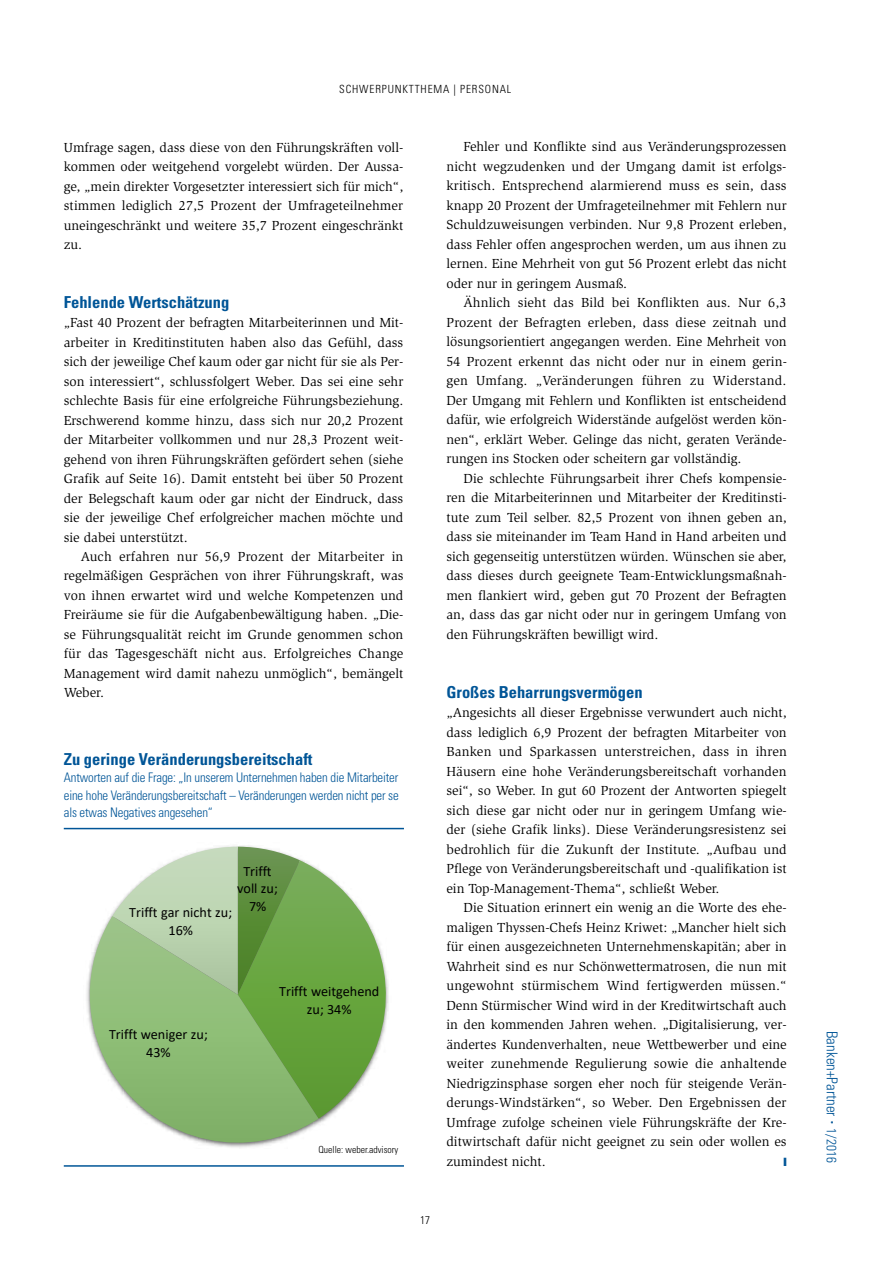
<style>
.page{position:relative;width:893px;height:1263px;background:#fff}
.page>*{position:absolute;margin:0;border:0;box-sizing:border-box;transform-origin:0 0}
.t1{font:700 condensed 16.5px "Univers LT Std";color:#005597}
.t2{font:300 condensed 15px "Univers LT Std";color:#005597}
.t3{font:14.25px/17.4px "Calibri";color:#000;text-align:center}
.t4{font:13.5px/19.5px "Slimbach Std";color:#000;text-align:justify}
.t5{font:300 condensed 13.2px/17.2px "Univers LT Std";letter-spacing:-.01em;color:#005597;text-align:justify}
.t6{font:300 condensed 11.25px "Univers LT Std";letter-spacing:.075em;color:#000}
.t7{font:300 condensed 9.75px "Univers LT Std";color:#000}
.s1{font-family:"Arial Rounded MT Bold";font-weight:400;font-stretch:normal}
.s2{font-size:13.5px}
</style>
<div class="page">
<hr style="left:64px;top:828px;width:340px;height:1px;background:#005597">
<svg style="left:86px;top:845px;width:303px;height:303px"></svg>
<hr style="left:64px;top:1165px;width:340px;height:2px;background:#005597">
<p class="t6" style="left:339px;top:82px;width:173px">SCHWERPUNKTTHEMA | PERSONAL</p>
<p class="t4" style="left:64px;top:137px;width:341px">Umfrage sagen, dass diese von den Führungskräften voll&shy;kommen oder weitgehend vorgelebt würden. Der Aussa&shy;ge, „mein direkter Vorgesetzter interessiert sich für mich“, stimmen lediglich 27,5 Prozent der Umfrageteilnehmer uneingeschränkt und weitere 35,7 Prozent eingeschränkt zu.</p>
<p class="t1" style="left:64px;top:292px;width:167px">Fehlende Wertschätzung</p>
<p class="t4" style="left:64px;top:313px;width:341px">„Fast 40 Prozent der befragten Mitarbeiterinnen und Mit&shy;arbeiter in Kreditinstituten haben also das Gefühl, dass sich der jeweilige Chef kaum oder gar nicht für sie als Per&shy;son interessiert“, schlussfolgert Weber. Das sei eine sehr schlechte Basis für eine erfolgreiche Führungsbeziehung.<br>Erschwerend komme hinzu, dass sich nur 20,2 Prozent der Mitarbeiter vollkommen und nur 28,3 Prozent weit&shy;gehend von ihren Führungskräften gefördert sehen (siehe Grafik auf Seite 16). Damit entsteht bei über 50 Prozent der Belegschaft kaum oder gar nicht der Eindruck, dass sie der jeweilige Chef erfolgreicher machen möchte und sie dabei unterstützt.</p>
<p class="t4" style="left:64px;top:547px;width:341px;text-indent:17px">Auch erfahren nur 56,9 Prozent der Mitarbeiter in regelmäßigen Gesprächen von ihrer Führungskraft, was von ihnen erwartet wird und welche Kompetenzen und Freiräume sie für die Aufgabenbewältigung haben. „Die&shy;se Führungsqualität reicht im Grunde genommen schon für das Tagesgeschäft nicht aus. Erfolgreiches Change Management wird damit nahezu unmöglich“, bemängelt Weber.</p>
<p class="t1" style="left:64px;top:749px;width:250px">Zu geringe Veränderungsbereitschaft</p>
<p class="t5" style="left:64px;top:769px;width:337px">Antworten auf die Frage: „In unserem Unternehmen haben die Mitarbeiter eine hohe Veränderungsbereitschaft – Veränderungen werden nicht per se als etwas Negatives angesehen“</p>
<p class="t3" style="left:237px;top:863px;width:42px">Trifft voll zu;<br>7%</p>
<p class="t3" style="left:129px;top:904px;width:104px">Trifft gar nicht zu;<br>16%</p>
<p class="t3" style="left:109px;top:1026px;width:100px">Trifft weniger zu;<br>43%</p>
<p class="t3" style="left:279px;top:983px;width:102px">Trifft weitgehend zu; 34%</p>
<p class="t7" style="left:318px;top:1144px;width:81px">Quelle: weber.advisory</p>
<p class="t4" style="left:446px;top:137px;width:342px;text-indent:17px">Fehler und Konflikte sind aus Veränderungsprozessen nicht wegzudenken und der Umgang damit ist erfolgs&shy;kritisch. Entsprechend alarmierend muss es sein, dass knapp 20 Prozent der Umfrageteilnehmer mit Fehlern nur Schuldzuweisungen verbinden. Nur 9,8 Prozent erleben, dass Fehler offen angesprochen werden, um aus ihnen zu lernen. Eine Mehrheit von gut 56 Prozent erlebt das nicht oder nur in geringem Ausmaß.</p>
<p class="t4" style="left:446px;top:293px;width:342px;text-indent:17px">Ähnlich sieht das Bild bei Konflikten aus. Nur 6,3<br>Prozent der Befragten erleben, dass diese zeitnah und lösungsorientiert angegangen werden. Eine Mehrheit von 54 Prozent erkennt das nicht oder nur in einem gerin&shy;gen Umfang. „Veränderungen führen zu Widerstand.<br>Der Umgang mit Fehlern und Konflikten ist entscheidend dafür, wie erfolgreich Widerstände aufgelöst werden kön&shy;nen“, erklärt Weber. Gelinge das nicht, geraten Verände&shy;rungen ins Stocken oder scheitern gar vollständig.</p>
<p class="t4" style="left:446px;top:469px;width:342px;text-indent:17px">Die schlechte Führungsarbeit ihrer Chefs kompensie&shy;ren die Mitarbeiterinnen und Mitarbeiter der Kreditinsti&shy;tute zum Teil selber. 82,5 Prozent von ihnen geben an, dass sie miteinander im Team Hand in Hand arbeiten und sich gegenseitig unterstützen würden. Wünschen sie aber, dass dieses durch geeignete Team-Entwicklungsmaßnah&shy;men flankiert wird, geben gut 70 Prozent der Befragten an, dass das gar nicht oder nur in geringem Umfang von den Führungskräften bewilligt wird.</p>
<p class="t1" style="left:446px;top:682px;width:198px">Großes Beharrungsvermögen</p>
<p class="t4" style="left:446px;top:703px;width:342px">„Angesichts all dieser Ergebnisse verwundert auch nicht, dass lediglich 6,9 Prozent der befragten Mitarbeiter von Banken und Sparkassen unterstreichen, dass in ihren Häusern eine hohe Veränderungsbereitschaft vorhanden sei“, so Weber. In gut 60 Prozent der Antworten spiegelt sich diese gar nicht oder nur in geringem Umfang wie&shy;der (siehe Grafik links). Diese Veränderungsresistenz sei bedrohlich für die Zukunft der Institute. „Aufbau und Pflege von Veränderungsbereitschaft und -qualifikation ist ein Top-Management-Thema“, schließt Weber.</p>
<p class="t4" style="left:446px;top:898px;width:342px;text-indent:17px">Die Situation erinnert ein wenig an die Worte des ehe&shy;maligen Thyssen-Chefs Heinz Kriwet: „Mancher hielt sich für einen ausgezeichneten Unternehmenskapitän; aber in Wahrheit sind es nur Schönwettermatrosen, die nun mit ungewohnt stürmischem Wind fertigwerden müssen.“ Denn Stürmischer Wind wird in der Kreditwirtschaft auch in den kommenden Jahren wehen. „Digitalisierung, ver&shy;ändertes Kundenverhalten, neue Wettbewerber und eine weiter zunehmende Regulierung sowie die anhaltende Niedrigzinsphase sorgen eher noch für steigende Verän&shy;derungs-Windstärken“, so Weber. Den Ergebnissen der Umfrage zufolge scheinen viele Führungskräfte der Kre&shy;ditwirtschaft dafür nicht geeignet zu sein oder wollen es zumindest nicht.</p>
<p class="t6" style="left:420px;top:1213px;width:11px">17</p>
<p class="t2" style="left:841px;top:1031px;width:133px;rotate:90deg">Banken+Partner <span class="s1">∙</span> <span class="s2">1/2016</span></p>
</div>
